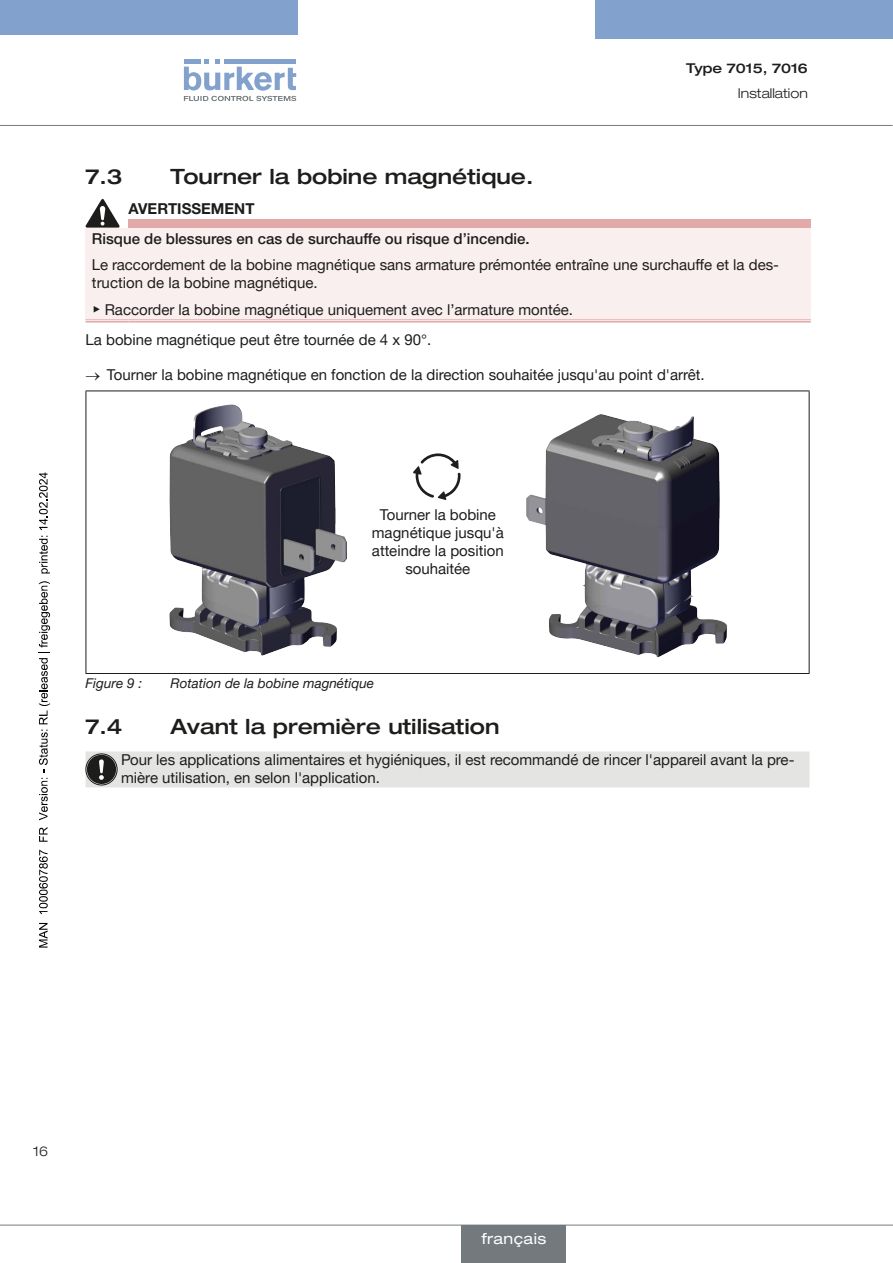
<style>
.page{position:relative;width:893px;height:1263px;background:#fff}
.page>*{position:absolute;margin:0;border:0;box-sizing:border-box;transform-origin:0 0}
.t1{font:500 expanded 21px "Helvetica Neue LTW1 G";color:#1d1d1b}
.t2{font:15px/18px "Helvetica Neue LTW1 G";color:#1d1d1b}
.t3{font:500 15px "Helvetica Neue LTW1 G";color:#1d1d1b}
.t4{font:700 15px "Helvetica Neue LTW1 G";color:#1d1d1b}
.t5{font:expanded 15px "Helvetica Neue LTW1 G";letter-spacing:.025em;color:#fff}
.t6{font:italic 13.5px "Helvetica Neue LTW1 G";color:#1d1d1b}
.t7{font:300 expanded 13.5px "Helvetica Neue LTW1 G";color:#1d1d1b}
.t8{font:500 expanded 13.5px "Helvetica Neue LTW1 G";color:#1d1d1b}
.s1{font-family:"Arial Unicode MS"}
</style>
<div class="page">
<svg style="left:184px;top:60px;width:112px;height:41px"></svg>
<div style="left:0;top:0;width:298px;height:35px;background:#82a2cd"></div>
<div style="left:595px;top:0;width:298px;height:38px;background:#82a2cd"></div>
<hr style="left:0;top:125px;width:893px;height:1px;background:#73797d">
<hr style="left:0;top:1225px;width:893px;height:1px;background:#73797d">
<div style="left:128px;top:219px;width:683px;height:10px;background:#e2a9a9"></div>
<div style="left:86px;top:229px;width:725px;height:92px;background:#faefef"></div>
<hr style="left:86px;top:320px;width:42px;height:1px;background:#e2a9a9">
<hr style="left:86px;top:321px;width:42px;height:2px;background:#e2a9a9">
<hr style="left:128px;top:320px;width:683px;height:1px;background:#e2a9a9">
<hr style="left:128px;top:321px;width:683px;height:2px;background:#e2a9a9">
<svg style="left:86px;top:199px;width:34px;height:29px"></svg>
<hr style="left:86px;top:391px;width:723px;height:1px;background:#1d1d1b">
<hr style="left:86px;top:391px;width:1px;height:282px;background:#1d1d1b">
<hr style="left:809px;top:391px;width:1px;height:282px;background:#1d1d1b">
<hr style="left:86px;top:673px;width:723px;height:1px;background:#1d1d1b">
<svg style="left:413px;top:453px;width:48px;height:47px"></svg>
<img style="left:169px;top:404px;width:178px;height:252px">
<img style="left:526px;top:414px;width:201px;height:244px">
<div style="left:86px;top:751px;width:723px;height:36px;background:#e4e4e3"></div>
<div style="left:461px;top:1225px;width:105px;height:38px;background:#73797d"></div>
<svg style="left:39px;top:923px;width:9px;height:24px"></svg>
<svg style="left:39px;top:850px;width:9px;height:64px"></svg>
<svg style="left:39px;top:827px;width:9px;height:15px"></svg>
<svg style="left:39px;top:581px;width:11px;height:239px"></svg>
<svg style="left:39px;top:536px;width:11px;height:37px"></svg>
<svg style="left:39px;top:472px;width:9px;height:58px"></svg>
<p class="t8" style="left:686px;top:60px;width:123px">Type 7015, 7016</p>
<p class="t7" style="left:738px;top:85px;width:71px">Installation</p>
<h1 class="t1" style="left:86px;top:163px;width:38px">7.3</h1>
<h1 class="t1" style="left:171px;top:163px;width:364px">Tourner la bobine magnétique.</h1>
<p class="t4" style="left:128px;top:199px;width:128px">AVERTISSEMENT</p>
<p class="t3" style="left:92px;top:229px;width:439px">Risque de blessures en cas de surchauffe ou risque d’incendie.</p>
<p class="t2" style="left:92px;top:256px;width:689px">Le raccordement de la bobine magnétique sans armature prémontée entraîne une surchauffe et la des&shy;truction de la bobine magnétique.</p>
<p class="t2" style="left:86px;top:294px;width:489px;line-height:30.2px;text-indent:6px"><span class="s1">▶</span> Raccorder la bobine magnétique uniquement avec l’armature montée.<br>La bobine magnétique peut être tournée de 4 x 90°.</p>
<p class="t2" style="left:86px;top:366px;width:621px">→ Tourner la bobine magnétique en fonction de la direction souhaitée jusqu'au point d'arrêt.</p>
<p class="t2" style="left:372px;top:506px;width:133px;text-align:center">Tourner la bobine magnétique jusqu'à atteindre la position souhaitée</p>
<p class="t6" style="left:86px;top:675px;width:58px">Figure 9 :</p>
<p class="t6" style="left:171px;top:675px;width:205px">Rotation de la bobine magnétique</p>
<h1 class="t1" style="left:86px;top:713px;width:38px">7.4</h1>
<h1 class="t1" style="left:171px;top:713px;width:330px">Avant la première utilisation</h1>
<p class="t2" style="left:121px;top:750px;width:675px">Pour les applications alimentaires et hygiéniques, il est recommandé de rincer l'appareil avant la pre&shy;mière utilisation, en selon l'application.</p>
<p class="t7" style="left:33px;top:1143px;width:17px">16</p>
<p class="t5" style="left:482px;top:1229px;width:66px">français</p>
</div>
